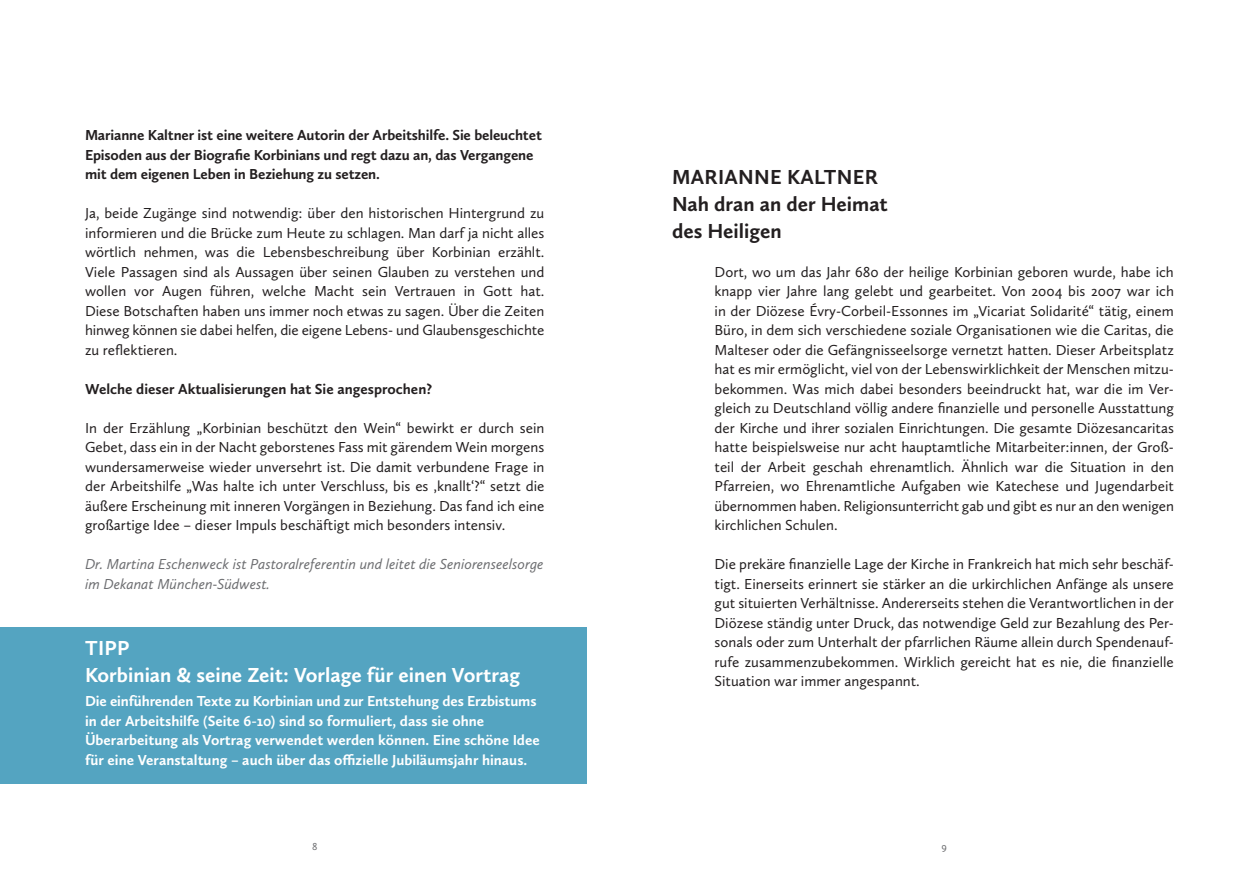
<style>
.page{position:relative;width:1259px;height:893px;background:#fff}
.page>*{position:absolute;margin:0;border:0;box-sizing:border-box;transform-origin:0 0}
.t1{font:700 21px/27px "Calluna Sans";color:#fff}
.t2{font:700 21px/27px "Calluna Sans";color:#231f20}
.t3{font:15px/19.5px "Calluna Sans";color:#231f20;text-align:justify}
.t4{font:700 15px/19.5px "Calluna Sans";color:#fff}
.t5{font:700 15px/19.5px "Calluna Sans";letter-spacing:-.01em;color:#231f20}
.t6{font:italic 15px/19.5px "Calluna Sans";color:#6c6d70}
.t7{font:10.5px "Calluna Sans";color:#6c6d70}
</style>
<div class="page">
<div style="left:0;top:628px;width:587px;height:156px;background:#54a4c1"></div>
<p class="t5" style="left:85px;top:125px;width:458px">Marianne Kaltner ist eine weitere Autorin der Arbeitshilfe. Sie beleuchtet<br>Episoden aus der Biografie Korbinians und regt dazu an, das Vergangene mit dem eigenen Leben in Beziehung zu setzen.</p>
<p class="t3" style="left:85px;top:203px;width:461px">Ja, beide Zugänge sind notwendig: über den historischen Hintergrund zu informieren und die Brücke zum Heute zu schlagen. Man darf ja nicht alles wörtlich nehmen, was die Lebensbeschreibung über Korbinian erzählt.<br>Viele Passagen sind als Aussagen über seinen Glauben zu verstehen und wollen vor Augen führen, welche Macht sein Vertrauen in Gott hat.<br>Diese Botschaften haben uns immer noch etwas zu sagen. Über die Zeiten hinweg können sie dabei helfen, die eigene Lebens- und Glaubensgeschichte zu reflektieren.</p>
<p class="t5" style="left:85px;top:378px;width:348px">Welche dieser Aktualisierungen hat Sie angesprochen?</p>
<p class="t3" style="left:85px;top:418px;width:461px">In der Erzählung „Korbinian beschützt den Wein“ bewirkt er durch sein Gebet, dass ein in der Nacht geborstenes Fass mit gärendem Wein morgens wundersamerweise wieder unversehrt ist. Die damit verbundene Frage in der Arbeitshilfe „Was halte ich unter Verschluss, bis es ‚knallt‘?“ setzt die äußere Erscheinung mit inneren Vorgängen in Beziehung. Das fand ich eine großartige Idee – dieser Impuls beschäftigt mich besonders intensiv.</p>
<p class="t6" style="left:85px;top:554px;width:460px">Dr. Martina Eschenweck ist Pastoralreferentin und leitet die Seniorenseelsorge im Dekanat München-Südwest.</p>
<h1 class="t1" style="left:85px;top:634px;width:437px">TIPP<br>Korbinian &amp; seine Zeit: Vorlage für einen Vortrag</h1>
<p class="t4" style="left:85px;top:691px;width:456px">Die einführenden Texte zu Korbinian und zur Entstehung des Erzbistums in der Arbeitshilfe (Seite 6-10) sind so formuliert, dass sie ohne Überarbeitung als Vortrag verwendet werden können. Eine schöne Idee für eine Veranstaltung – auch über das offizielle Jubiläumsjahr hinaus.</p>
<h1 class="t2" style="left:672px;top:163px;width:217px">MARIANNE KALTNER<br>Nah dran an der Heimat des Heiligen</h1>
<p class="t3" style="left:714px;top:262px;width:461px">Dort, wo um das Jahr 680 der heilige Korbinian geboren wurde, habe ich knapp vier Jahre lang gelebt und gearbeitet. Von 2004 bis 2007 war ich in der Diözese Évry-Corbeil-Essonnes im „Vicariat Solidarité“ tätig, einem Büro, in dem sich verschiedene soziale Organisationen wie die Caritas, die Malteser oder die Gefängnisseelsorge vernetzt hatten. Dieser Arbeitsplatz hat es mir ermöglicht, viel von der Lebenswirklichkeit der Menschen mitzu&shy;bekommen. Was mich dabei besonders beeindruckt hat, war die im Ver&shy;gleich zu Deutschland völlig andere finanzielle und personelle Ausstattung der Kirche und ihrer sozialen Einrichtungen. Die gesamte Diözesancaritas hatte beispielsweise nur acht hauptamtliche Mitarbeiter:innen, der Groß&shy;teil der Arbeit geschah ehrenamtlich. Ähnlich war die Situation in den Pfarreien, wo Ehrenamtliche Aufgaben wie Katechese und Jugendarbeit übernommen haben. Religionsunterricht gab und gibt es nur an den wenigen kirchlichen Schulen.</p>
<p class="t3" style="left:714px;top:554px;width:461px">Die prekäre finanzielle Lage der Kirche in Frankreich hat mich sehr beschäf&shy;tigt. Einerseits erinnert sie stärker an die urkirchlichen Anfänge als unsere gut situierten Verhältnisse. Andererseits stehen die Verantwortlichen in der Diözese ständig unter Druck, das notwendige Geld zur Bezahlung des Per&shy;sonals oder zum Unterhalt der pfarrlichen Räume allein durch Spendenauf&shy;rufe zusammenzubekommen. Wirklich gereicht hat es nie, die finanzielle Situation war immer angespannt.</p>
<p class="t7" style="left:312px;top:840px;width:7px">8</p>
<p class="t7" style="left:941px;top:840px;width:7px">9</p>
</div>
